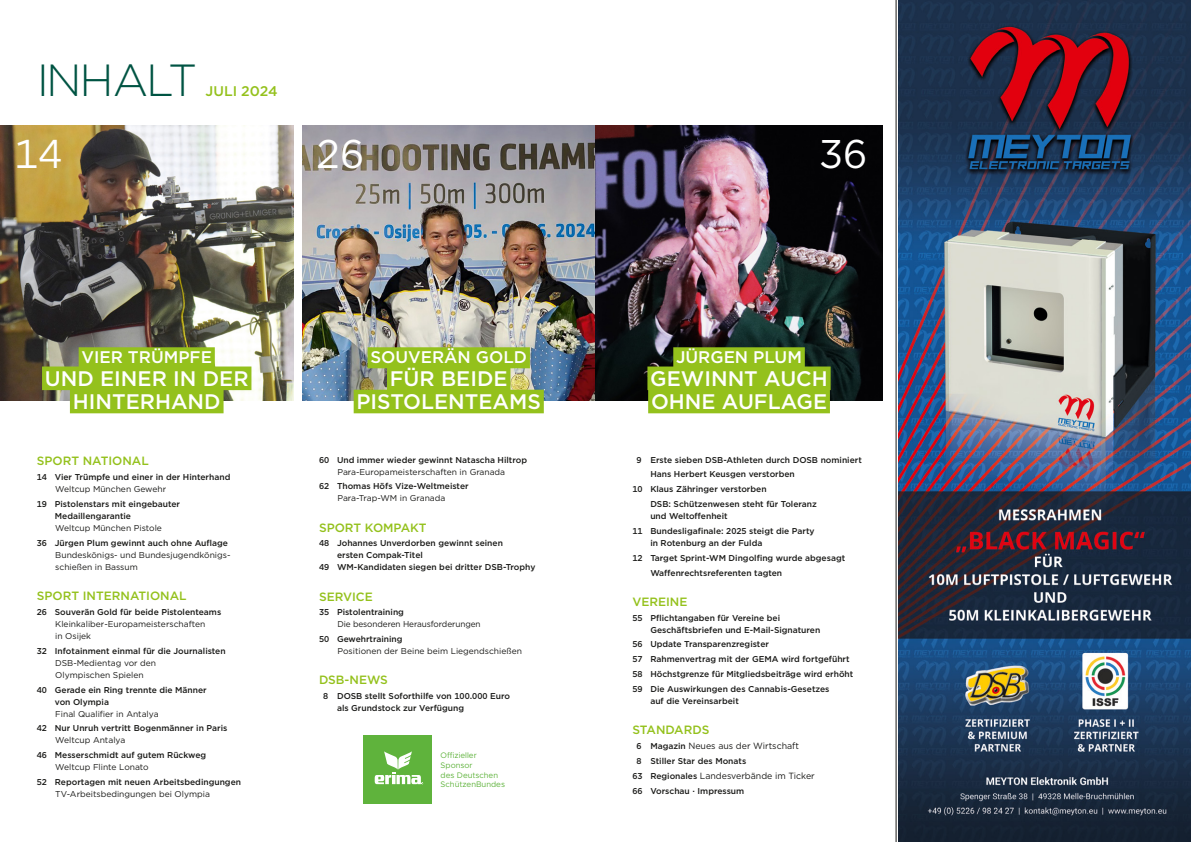
<style>
.page{position:relative;width:1191px;height:842px;background:#fff}
.page>*{position:absolute;margin:0;border:0;box-sizing:border-box;transform-origin:0 0}
.t1{font:300 45px "Gotham";letter-spacing:-.055em;color:#005443}
.t2{font:40px "Gotham";color:#fff}
.t3{font:500 21px/23.2px "Gotham";color:#fff;text-align:center}
.t4{font:500 16.8px "Gotham";color:#fff}
.t5{font:500 14px "Gotham";color:#94c11c}
.t6{font:500 12px "Gotham";color:#94c11c}
.t7{font:9px "Gotham";color:#1a1a18}
.t8{font:500 8.5px/12px "Gotham";color:#1a1a18}
.t9{font:8.5px/12px "Gotham";color:#1a1a18}
.t10{font:8px/9.6px "Metropolis";color:#5fb33c}
.s1{font-weight:500;font-size:8.5px}
</style>
<div class="page">
<img style="left:899px;top:0;width:292px;height:842px">
<img style="left:0;top:126px;width:293px;height:275px">
<img style="left:302px;top:126px;width:293px;height:275px">
<img style="left:595px;top:126px;width:287px;height:275px">
<hr style="left:895px;top:0;width:1px;height:842px;background:#1a1a18">
<div style="left:363px;top:735px;width:69px;height:69px;background:#5fb33c"></div>
<svg style="left:375px;top:751px;width:48px;height:33px"></svg>
<div style="left:79px;top:347px;width:136px;height:21px;background:#94c11c"></div>
<div style="left:42px;top:366px;width:209px;height:24px;background:#94c11c"></div>
<div style="left:70px;top:390px;width:153px;height:23px;background:#94c11c"></div>
<div style="left:367px;top:347px;width:163px;height:21px;background:#94c11c"></div>
<div style="left:387px;top:366px;width:123px;height:24px;background:#94c11c"></div>
<div style="left:354px;top:390px;width:190px;height:23px;background:#94c11c"></div>
<div style="left:673px;top:347px;width:132px;height:21px;background:#94c11c"></div>
<div style="left:647px;top:366px;width:183px;height:24px;background:#94c11c"></div>
<div style="left:648px;top:390px;width:182px;height:23px;background:#94c11c"></div>
<h1 class="t1" style="left:37px;top:51px;width:162px">INHALT</h1>
<h3 class="t5" style="left:206px;top:82px;width:73px">JULI 2024</h3>
<h2 class="t2" style="left:14px;top:128px;width:49px">14</h2>
<h2 class="t2" style="left:316px;top:128px;width:49px">26</h2>
<h2 class="t2" style="left:819px;top:128px;width:49px">36</h2>
<h3 class="t4" style="left:81px;top:346px;width:132px">VIER TRÜMPFE</h3>
<h3 class="t3" style="left:45px;top:367px;width:205px">UND EINER IN DER<br>HINTERHAND</h3>
<h3 class="t6" style="left:37px;top:453px;width:113px">SPORT NATIONAL</h3>
<p class="t8" style="left:37px;top:471px;width:195px">14 Vier Trümpfe und einer in der Hinterhand</p>
<p class="t9" style="left:55px;top:483px;width:112px">Weltcup München Gewehr</p>
<p class="t8" style="left:55px;top:498px;width:127px;text-indent:-18px">19 Pistolenstars mit eingebauter<br>Medaillengarantie</p>
<p class="t9" style="left:55px;top:522px;width:108px">Weltcup München Pistole</p>
<p class="t8" style="left:37px;top:537px;width:193px">36 Jürgen Plum gewinnt auch ohne Auflage</p>
<p class="t9" style="left:55px;top:549px;width:177px">Bundeskönigs- und Bundesjugendkönigs&shy;schießen in Bassum</p>
<h3 class="t6" style="left:37px;top:588px;width:151px">SPORT INTERNATIONAL</h3>
<p class="t8" style="left:37px;top:606px;width:186px">26 Souverän Gold für beide Pistolenteams</p>
<p class="t9" style="left:55px;top:618px;width:152px">Kleinkaliber-Europameisterschaften in Osijek</p>
<p class="t8" style="left:37px;top:645px;width:190px">32 Infotainment einmal für die Journalisten</p>
<p class="t9" style="left:55px;top:656px;width:102px">DSB-Medientag vor den<br>Olympischen Spielen</p>
<p class="t8" style="left:55px;top:683px;width:153px;text-indent:-18px">40 Gerade ein Ring trennte die Männer von Olympia</p>
<p class="t9" style="left:55px;top:707px;width:105px">Final Qualifier in Antalya</p>
<p class="t8" style="left:37px;top:722px;width:192px">42 Nur Unruh vertritt Bogenmänner in Paris</p>
<p class="t9" style="left:55px;top:734px;width:71px">Weltcup Antalya</p>
<p class="t8" style="left:37px;top:749px;width:171px">46 Messerschmidt auf gutem Rückweg</p>
<p class="t9" style="left:55px;top:761px;width:95px">Weltcup Flinte Lonato</p>
<p class="t8" style="left:37px;top:776px;width:206px">52 Reportagen mit neuen Arbeitsbedingungen</p>
<p class="t9" style="left:55px;top:788px;width:156px">TV-Arbeitsbedingungen bei Olympia</p>
<h3 class="t4" style="left:370px;top:346px;width:158px">SOUVERÄN GOLD</h3>
<h3 class="t3" style="left:356px;top:367px;width:186px">FÜR BEIDE<br>PISTOLENTEAMS</h3>
<p class="t8" style="left:319px;top:453px;width:210px">60 Und immer wieder gewinnt Natascha Hiltrop</p>
<p class="t9" style="left:337px;top:465px;width:169px">Para-Europameisterschaften in Granada</p>
<p class="t8" style="left:319px;top:480px;width:151px">62 Thomas Höfs Vize-Weltmeister</p>
<p class="t9" style="left:337px;top:492px;width:109px">Para-Trap-WM in Granada</p>
<h3 class="t6" style="left:319px;top:519px;width:109px">SPORT KOMPAKT</h3>
<p class="t8" style="left:319px;top:537px;width:185px">48 Johannes Unverdorben gewinnt seinen</p>
<p class="t8" style="left:337px;top:549px;width:87px">ersten Compak-Titel</p>
<p class="t8" style="left:319px;top:561px;width:218px">49 WM-Kandidaten siegen bei dritter DSB-Trophy</p>
<h3 class="t6" style="left:319px;top:588px;width:55px">SERVICE</h3>
<p class="t8" style="left:319px;top:606px;width:86px">35 Pistolentraining</p>
<p class="t9" style="left:337px;top:618px;width:145px">Die besonderen Herausforderungen</p>
<p class="t8" style="left:319px;top:633px;width:85px">50 Gewehrtraining</p>
<p class="t9" style="left:337px;top:645px;width:186px">Positionen der Beine beim Liegendschießen</p>
<h3 class="t6" style="left:319px;top:672px;width:70px">DSB-NEWS</h3>
<p class="t8" style="left:337px;top:690px;width:174px;text-indent:-14px">8 DOSB stellt Soforthilfe von 100.000 Euro als Grundstock zur Verfügung</p>
<p class="t10" style="left:440px;top:751px;width:66px">Offizieller<br>Sponsor<br>des Deutschen<br>SchützenBundes</p>
<h3 class="t4" style="left:676px;top:346px;width:127px">JÜRGEN PLUM</h3>
<h3 class="t3" style="left:650px;top:367px;width:179px;text-align:left">GEWINNT AUCH<br>OHNE AUFLAGE</h3>
<p class="t8" style="left:636px;top:453px;width:227px">9 Erste sieben DSB-Athleten durch DOSB nominiert</p>
<p class="t8" style="left:650px;top:468px;width:146px">Hans Herbert Keusgen verstorben</p>
<p class="t8" style="left:632px;top:483px;width:136px">10 Klaus Zähringer verstorben</p>
<p class="t8" style="left:650px;top:498px;width:168px">DSB: Schützenwesen steht für Toleranz</p>
<p class="t8" style="left:632px;top:508px;width:184px;line-height:14.8px;text-indent:18px">und Weltoffenheit<br>11 Bundesligafinale: 2025 steigt die Party</p>
<p class="t8" style="left:650px;top:537px;width:113px">in Rotenburg an der Fulda</p>
<p class="t8" style="left:632px;top:552px;width:214px">12 Target Sprint-WM Dingolfing wurde abgesagt</p>
<p class="t8" style="left:650px;top:566px;width:133px">Waffenrechtsreferenten tagten</p>
<h3 class="t6" style="left:632px;top:594px;width:57px">VEREINE</h3>
<p class="t8" style="left:650px;top:611px;width:171px;text-indent:-18px">55 Pflichtangaben für Vereine bei<br>Geschäftsbriefen und E-Mail-Signaturen</p>
<p class="t8" style="left:632px;top:637px;width:222px;line-height:14.8px">56 Update Transparenzregister<br>57 Rahmenvertrag mit der GEMA wird fortgeführt 58 Höchstgrenze für Mitgliedsbeiträge wird erhöht 59 Die Auswirkungen des Cannabis-Gesetzes</p>
<p class="t8" style="left:650px;top:695px;width:90px">auf die Vereinsarbeit</p>
<h3 class="t6" style="left:632px;top:722px;width:79px">STANDARDS</h3>
<p class="t7" style="left:636px;top:740px;width:164px"><span class="s1">6 Magazin</span> Neues aus der Wirtschaft</p>
<p class="t8" style="left:636px;top:755px;width:111px">8 Stiller Star des Monats</p>
<p class="t7" style="left:632px;top:770px;width:184px"><span class="s1">63 Regionales</span> Landesverbände im Ticker</p>
<p class="t8" style="left:632px;top:784px;width:113px">66 Vorschau · Impressum</p>
</div>
